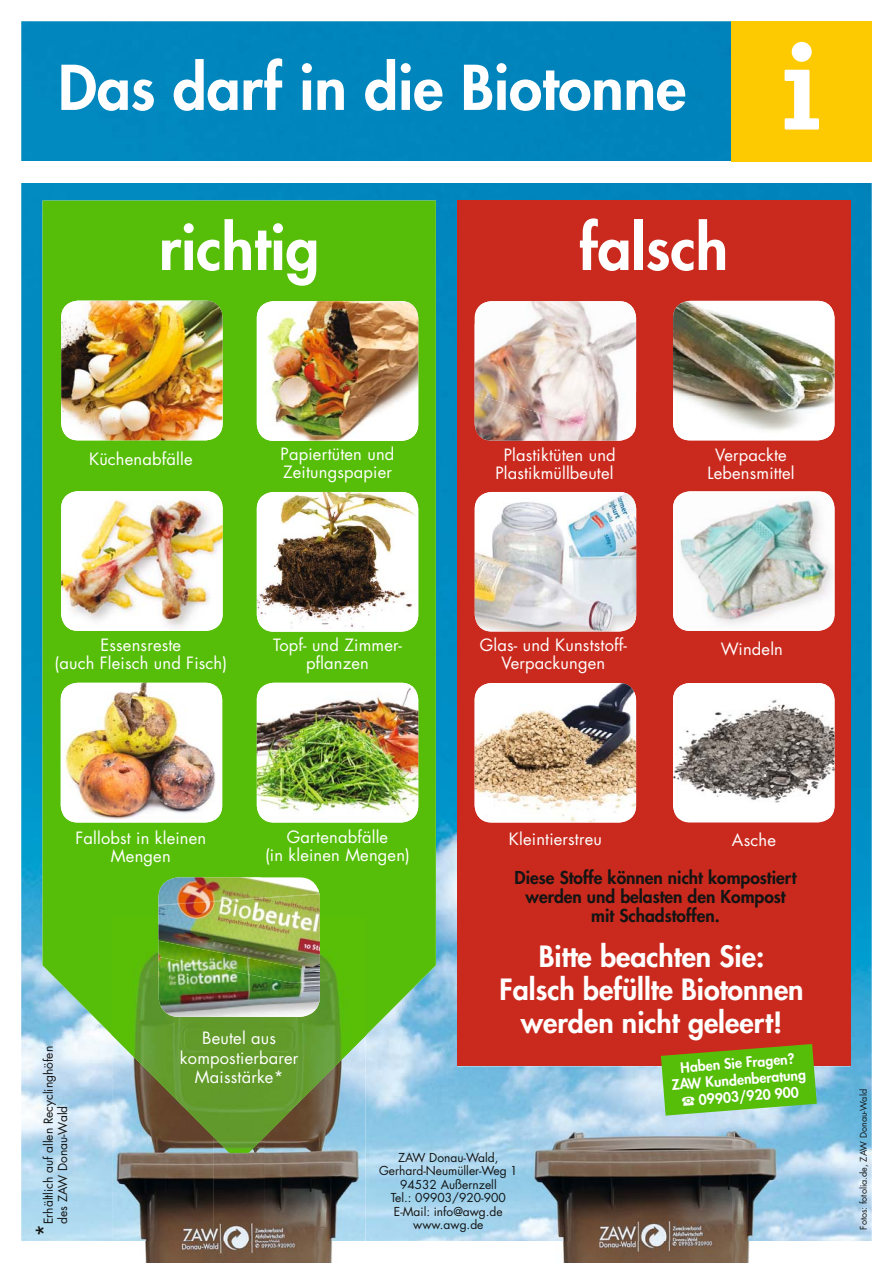
<style>
.page{position:relative;width:893px;height:1263px;background:#fff}
.page>*{position:absolute;margin:0;border:0;box-sizing:border-box;transform-origin:0 0}
.t1{font:700 121.2px "Officina Serif";color:#fff}
.t2{font:800 60px "Futura";color:#fff}
.t3{font:800 28.5px/33px "Futura";color:#fff;text-align:center}
.t4{font:800 17.4px/18.9px "Futura";color:#131413;text-align:center}
.t5{font:16.5px/18px "Futura";letter-spacing:.01em;color:#fff;text-align:center}
.t6{font:800 13.95px/16.8px "Futura";color:#fff;text-align:center}
.t7{font:12px/13.5px "Futura";color:#131413}
.t8{font:9px "Futura";color:#131413}
.s1{font-size:22.5px}
.s2{font-family:"European Pi One";font-weight:400}
</style>
<div class="page">
<img style="left:21px;top:21px;width:851px;height:1220px">
<img style="left:145px;top:1241px;width:188px;height:22px">
<img style="left:112px;top:1153px;width:101px;height:88px">
<img style="left:264px;top:1153px;width:102px;height:88px">
<img style="left:213px;top:1153px;width:51px;height:88px">
<svg style="left:43px;top:201px;width:393px;height:952px;background:#64bf2b"></svg>
<img style="left:111px;top:917px;width:51px;height:168px">
<img style="left:315px;top:917px;width:51px;height:169px">
<img style="left:162px;top:1017px;width:51px;height:119px">
<img style="left:264px;top:1017px;width:51px;height:120px">
<img style="left:213px;top:1017px;width:51px;height:136px">
<img style="left:531px;top:1092px;width:252px;height:171px">
<div style="left:14px;top:161px;width:864px;height:22px;background:#fff"></div>
<div style="left:457px;top:201px;width:393px;height:865px;background:#ca2a1e"></div>
<div style="left:731px;top:21px;width:141px;height:140px;background:#fdc900"></div>
<svg style="left:661px;top:1044px;width:156px;height:71px;background:#68b31f"></svg>
<img style="left:61px;top:301px;width:162px;height:139px;border-radius:17px">
<img style="left:257px;top:301px;width:161px;height:140px;border-radius:17px">
<img style="left:257px;top:683px;width:161px;height:139px;border-radius:17px">
<img style="left:257px;top:492px;width:161px;height:140px;border-radius:17px">
<img style="left:61px;top:491px;width:162px;height:140px;border-radius:17px">
<img style="left:61px;top:683px;width:161px;height:139px;border-radius:17px">
<img style="left:475px;top:301px;width:102px;height:93px">
<img style="left:577px;top:301px;width:59px;height:140px">
<img style="left:475px;top:394px;width:107px;height:47px">
<img style="left:673px;top:301px;width:161px;height:139px;border-radius:17px">
<img style="left:475px;top:492px;width:161px;height:139px">
<div style="left:673px;top:683px;width:161px;height:139px;background:#fff;border-radius:17px"></div>
<img style="left:673px;top:683px;width:161px;height:135px">
<img style="left:673px;top:491px;width:161px;height:140px;border-radius:17px">
<img style="left:475px;top:683px;width:161px;height:139px;border-radius:17px">
<img style="left:158px;top:983px;width:162px;height:34px">
<img style="left:158px;top:972px;width:162px;height:11px">
<img style="left:158px;top:877px;width:161px;height:17px">
<img style="left:158px;top:894px;width:162px;height:78px">
<h2 class="t2" style="left:58px;top:59px;width:629px">Das darf in die Biotonne</h2>
<h2 class="t2" style="left:159px;top:219px;width:162px">richtig</h2>
<h2 class="t2" style="left:579px;top:219px;width:150px">falsch</h2>
<h1 class="t1" style="left:781px;top:43px;width:42px">i</h1>
<p class="t5" style="left:89px;top:451px;width:105px">Küchenabfälle</p>
<p class="t5" style="left:281px;top:447px;width:115px;text-align:left">Papiertüten und<br>Zeitungspapier</p>
<p class="t5" style="left:495px;top:448px;width:122px">Plastiktüten und<br>Plastikmüllbeutel</p>
<p class="t5" style="left:707px;top:448px;width:89px">Verpackte<br>Lebensmittel</p>
<p class="t5" style="left:54px;top:637px;width:174px">Essensreste<br>(auch Fleisch und Fisch)</p>
<p class="t5" style="left:273px;top:637px;width:130px">Topf- und Zimmer&shy;pflanzen</p>
<p class="t5" style="left:480px;top:637px;width:149px">Glas- und Kunststoff-<br>Verpackungen</p>
<p class="t5" style="left:721px;top:641px;width:64px">Windeln</p>
<p class="t7" style="left:42px;top:1224px;width:179px;line-height:14.4px;text-indent:-14px;rotate:-90deg"><span class="s1">*</span> Erhältlich auf allen Recyclinghöfen des ZAW Donau-Wald</p>
<p class="t5" style="left:75px;top:830px;width:132px">Fallobst in kleinen<br>Mengen</p>
<p class="t5" style="left:265px;top:829px;width:146px">Gartenabfälle<br>(in kleinen Mengen)</p>
<p class="t5" style="left:180px;top:1030px;width:120px;line-height:19.5px">Beutel aus kompostierbarer<br>Maisstärke*</p>
<p class="t5" style="left:509px;top:832px;width:95px">Kleintierstreu</p>
<p class="t5" style="left:732px;top:833px;width:45px">Asche</p>
<p class="t4" style="left:515px;top:869px;width:283px">Diese Stoffe können nicht kompostiert werden und belasten den Kompost mit Schadstoffen.</p>
<h3 class="t3" style="left:500px;top:943px;width:306px">Bitte beachten Sie:<br>Falsch befüllte Biotonnen werden nicht geleert!</h3>
<p class="t6" style="left:670px;top:1061px;width:136px;rotate:-5deg">Haben Sie Fragen?<br>ZAW Kundenberatung</p>
<p class="t6" style="left:681px;top:1094px;width:119px;rotate:-5deg"><span class="s2">-</span> 09903/920 900</p>
<p class="t7" style="left:379px;top:1152px;width:140px;text-align:center">ZAW Donau-Wald,<br>Gerhard-Neumüller-Weg 1<br>94532 Außernzell<br>Tel.: 09903/920-900<br>E-Mail: info@awg.de www.awg.de</p>
<p class="t8" style="left:859px;top:1230px;width:142px;rotate:-90deg">Fotos: fotolia.de, ZAW Donau-Wald</p>
</div>
